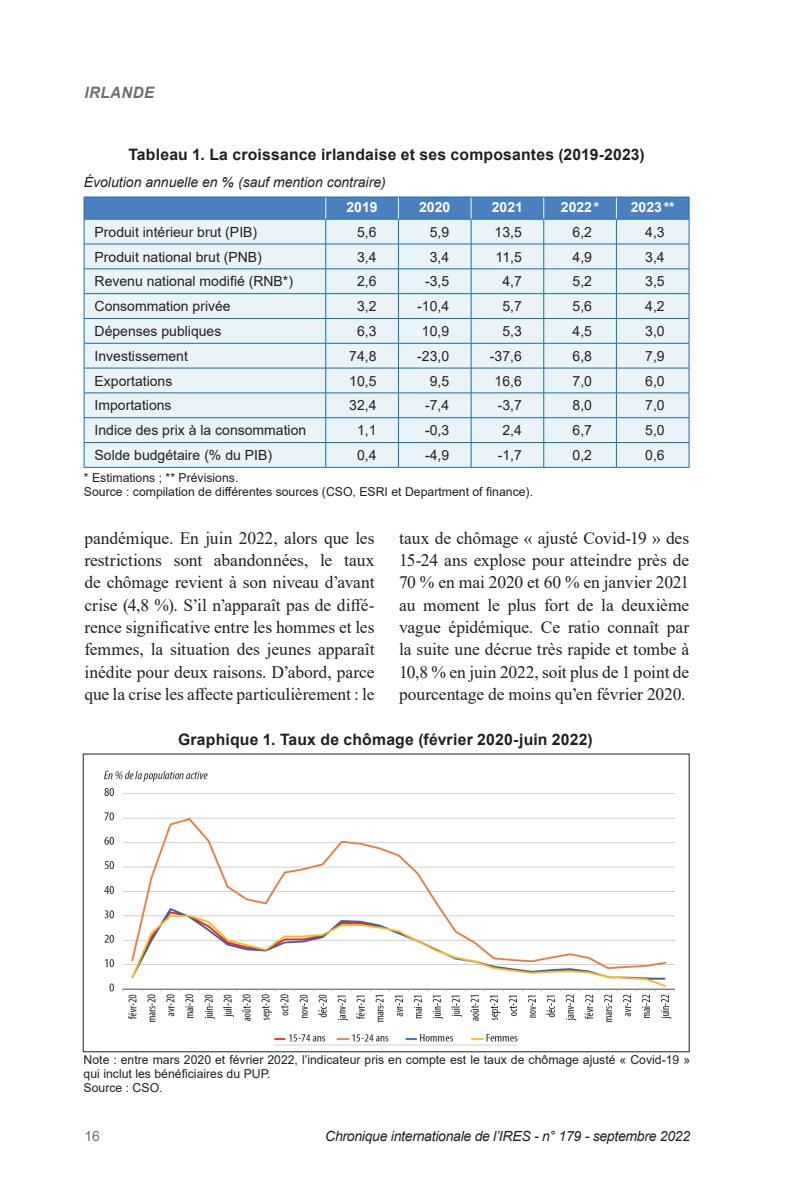
<style>
.page{position:relative;width:794px;height:1191px;background:#fff}
.page>*{position:absolute;margin:0;border:0;box-sizing:border-box;transform-origin:0 0}
.t1{font:17.5px/22.4px "Times New Roman";letter-spacing:-.005em;color:#231f20;text-align:justify}
.NO_IMAGE{font:700 15.75px "Arial";letter-spacing:.015em;color:#231f20}
.t2{font:italic 700 15.75px "Arial";letter-spacing:.035em;color:#6c6d70;scale:.95 1}
.Tab_gauche_8{font:14px "Arial";color:#231f20}
.Tab_droite_8{font:14px "Arial";color:#231f20}
.TAB_GAUCHE_ITAL_8{font:italic 14px "Arial";letter-spacing:-.02em;color:#231f20}
.TAB_GAUCHE_ITAL_8-2{font:italic 14px "Arial";color:#231f20}
.Tab_1er_ligne_8{font:700 14px "Arial";color:#fff}
.t3{font:14px "Arial";color:#6c6d70}
.SOURCES{font:12.25px/14px "Arial";color:#231f20}
</style>
<div class="page">
<hr style="left:84px;top:467px;width:242px;height:1px;background:#146db5">
<hr style="left:326px;top:467px;width:72px;height:1px;background:#146db5">
<hr style="left:398px;top:467px;width:73px;height:1px;background:#146db5">
<hr style="left:471px;top:467px;width:73px;height:1px;background:#146db5">
<hr style="left:544px;top:467px;width:72px;height:1px;background:#146db5">
<hr style="left:616px;top:467px;width:73px;height:1px;background:#146db5">
<svg style="left:84px;top:197px;width:606px;height:270px;background:#d3e3f0"></svg>
<hr style="left:84px;top:219px;width:242px;height:1px;background:#146db5">
<hr style="left:326px;top:219px;width:72px;height:1px;background:#146db5">
<hr style="left:398px;top:219px;width:73px;height:1px;background:#146db5">
<hr style="left:471px;top:219px;width:73px;height:1px;background:#146db5">
<hr style="left:544px;top:219px;width:72px;height:1px;background:#146db5">
<hr style="left:616px;top:219px;width:73px;height:1px;background:#146db5">
<img style="left:104px;top:770px;width:572px;height:276px">
<p class="t2" style="left:84px;top:82px;width:75px">IRLANDE</p>
<p class="NO_IMAGE" style="left:128px;top:144px;width:518px">Tableau 1. La croissance irlandaise et ses composantes (2019-2023)</p>
<p class="TAB_GAUCHE_ITAL_8-2" style="left:84px;top:173px;width:303px">Évolution annuelle en % (sauf mention contraire)</p>
<p class="Tab_1er_ligne_8" style="left:346px;top:197px;width:33px">2019</p>
<p class="Tab_1er_ligne_8" style="left:419px;top:197px;width:33px">2020</p>
<p class="Tab_1er_ligne_8" style="left:492px;top:197px;width:33px">2021</p>
<p class="Tab_1er_ligne_8" style="left:561px;top:197px;width:40px">2022*</p>
<p class="Tab_1er_ligne_8" style="left:631px;top:197px;width:45px">2023**</p>
<p class="Tab_gauche_8" style="left:95px;top:222px;width:164px">Produit intérieur brut (PIB)</p>
<p class="Tab_droite_8" style="left:357px;top:222px;width:21px">5,6</p>
<p class="Tab_droite_8" style="left:430px;top:222px;width:21px">5,9</p>
<p class="Tab_droite_8" style="left:494px;top:222px;width:29px">13,5</p>
<p class="Tab_droite_8" style="left:572px;top:222px;width:21px">6,2</p>
<p class="Tab_droite_8" style="left:645px;top:222px;width:21px">4,3</p>
<p class="Tab_gauche_8" style="left:95px;top:247px;width:169px">Produit national brut (PNB)</p>
<p class="Tab_droite_8" style="left:357px;top:247px;width:21px">3,4</p>
<p class="Tab_droite_8" style="left:430px;top:247px;width:21px">3,4</p>
<p class="Tab_droite_8" style="left:495px;top:247px;width:28px">11,5</p>
<p class="Tab_droite_8" style="left:572px;top:247px;width:21px">4,9</p>
<p class="Tab_droite_8" style="left:645px;top:247px;width:21px">3,4</p>
<p class="Tab_gauche_8" style="left:95px;top:272px;width:200px">Revenu national modifié (RNB*)</p>
<p class="Tab_droite_8" style="left:357px;top:272px;width:21px">2,6</p>
<p class="Tab_droite_8" style="left:425px;top:272px;width:26px">-3,5</p>
<p class="Tab_droite_8" style="left:502px;top:272px;width:21px">4,7</p>
<p class="Tab_droite_8" style="left:572px;top:272px;width:21px">5,2</p>
<p class="Tab_droite_8" style="left:645px;top:272px;width:21px">3,5</p>
<p class="Tab_gauche_8" style="left:95px;top:296px;width:138px">Consommation privée</p>
<p class="Tab_droite_8" style="left:357px;top:296px;width:21px">3,2</p>
<p class="Tab_droite_8" style="left:417px;top:296px;width:33px">-10,4</p>
<p class="Tab_droite_8" style="left:502px;top:296px;width:21px">5,7</p>
<p class="Tab_droite_8" style="left:572px;top:296px;width:21px">5,6</p>
<p class="Tab_droite_8" style="left:645px;top:296px;width:21px">4,2</p>
<p class="Tab_gauche_8" style="left:95px;top:321px;width:128px">Dépenses publiques</p>
<p class="Tab_droite_8" style="left:357px;top:321px;width:21px">6,3</p>
<p class="Tab_droite_8" style="left:422px;top:321px;width:29px">10,9</p>
<p class="Tab_droite_8" style="left:502px;top:321px;width:21px">5,3</p>
<p class="Tab_droite_8" style="left:572px;top:321px;width:21px">4,5</p>
<p class="Tab_droite_8" style="left:645px;top:321px;width:21px">3,0</p>
<p class="Tab_gauche_8" style="left:95px;top:346px;width:95px">Investissement</p>
<p class="Tab_droite_8" style="left:349px;top:346px;width:29px">74,8</p>
<p class="Tab_droite_8" style="left:417px;top:346px;width:33px">-23,0</p>
<p class="Tab_droite_8" style="left:490px;top:346px;width:33px">-37,6</p>
<p class="Tab_droite_8" style="left:572px;top:346px;width:21px">6,8</p>
<p class="Tab_droite_8" style="left:645px;top:346px;width:21px">7,9</p>
<p class="Tab_gauche_8" style="left:95px;top:371px;width:79px">Exportations</p>
<p class="Tab_droite_8" style="left:349px;top:371px;width:29px">10,5</p>
<p class="Tab_droite_8" style="left:430px;top:371px;width:21px">9,5</p>
<p class="Tab_droite_8" style="left:494px;top:371px;width:29px">16,6</p>
<p class="Tab_droite_8" style="left:572px;top:371px;width:21px">7,0</p>
<p class="Tab_droite_8" style="left:645px;top:371px;width:21px">6,0</p>
<p class="Tab_gauche_8" style="left:95px;top:396px;width:79px">Importations</p>
<p class="Tab_droite_8" style="left:349px;top:396px;width:29px">32,4</p>
<p class="Tab_droite_8" style="left:425px;top:396px;width:26px">-7,4</p>
<p class="Tab_droite_8" style="left:498px;top:396px;width:26px">-3,7</p>
<p class="Tab_droite_8" style="left:572px;top:396px;width:21px">8,0</p>
<p class="Tab_droite_8" style="left:645px;top:396px;width:21px">7,0</p>
<p class="Tab_gauche_8" style="left:95px;top:420px;width:213px">Indice des prix à la consommation</p>
<p class="Tab_droite_8" style="left:357px;top:420px;width:21px">1,1</p>
<p class="Tab_droite_8" style="left:425px;top:420px;width:26px">-0,3</p>
<p class="Tab_droite_8" style="left:502px;top:420px;width:21px">2,4</p>
<p class="Tab_droite_8" style="left:572px;top:420px;width:21px">6,7</p>
<p class="Tab_droite_8" style="left:645px;top:420px;width:21px">5,0</p>
<p class="Tab_gauche_8" style="left:95px;top:445px;width:179px">Solde budgétaire (% du PIB)</p>
<p class="Tab_droite_8" style="left:357px;top:445px;width:21px">0,4</p>
<p class="Tab_droite_8" style="left:425px;top:445px;width:26px">-4,9</p>
<p class="Tab_droite_8" style="left:498px;top:445px;width:26px">-1,7</p>
<p class="Tab_droite_8" style="left:572px;top:445px;width:21px">0,2</p>
<p class="Tab_droite_8" style="left:645px;top:445px;width:21px">0,6</p>
<p class="SOURCES" style="left:84px;top:470px;width:156px">* Estimations ; ** Prévisions.</p>
<p class="SOURCES" style="left:84px;top:484px;width:451px">Source : compilation de différentes sources (CSO, ESRI et Department of finance).</p>
<p class="t1" style="left:84px;top:526px;width:292px">pandémique. En juin 2022, alors que les restrictions sont abandonnées, le taux de chômage revient à son niveau d’avant crise (4,8 %). S’il n’apparaît pas de diffé&shy;rence significative entre les hommes et les femmes, la situation des jeunes apparaît inédite pour deux raisons. D’abord, parce que la crise les affecte particulièrement : le</p>
<p class="t1" style="left:399px;top:526px;width:292px">taux de chômage « ajusté Covid-19 » des 15-24 ans explose pour atteindre près de 70 % en mai 2020 et 60 % en janvier 2021 au moment le plus fort de la deuxième vague épidémique. Ce ratio connaît par la suite une décrue très rapide et tombe à 10,8 % en juin 2022, soit plus de 1 point de pourcentage de moins qu’en février 2020.</p>
<p class="NO_IMAGE" style="left:178px;top:728px;width:416px">Graphique 1. Taux de chômage (février 2020-juin 2022)</p>
<p class="SOURCES" style="left:84px;top:1053px;width:608px">Note : entre mars 2020 et février 2022, l’indicateur pris en compte est le taux de chômage ajusté « Covid-19 » qui inclut les bénéficiaires du PUP.</p>
<p class="SOURCES" style="left:84px;top:1081px;width:80px">Source : CSO.</p>
<p class="t3" style="left:84px;top:1126px;width:17px">16</p>
<p class="TAB_GAUCHE_ITAL_8" style="left:325px;top:1127px;width:366px">Chronique internationale de l’IRES - n° 179 - septembre 2022</p>
</div>
